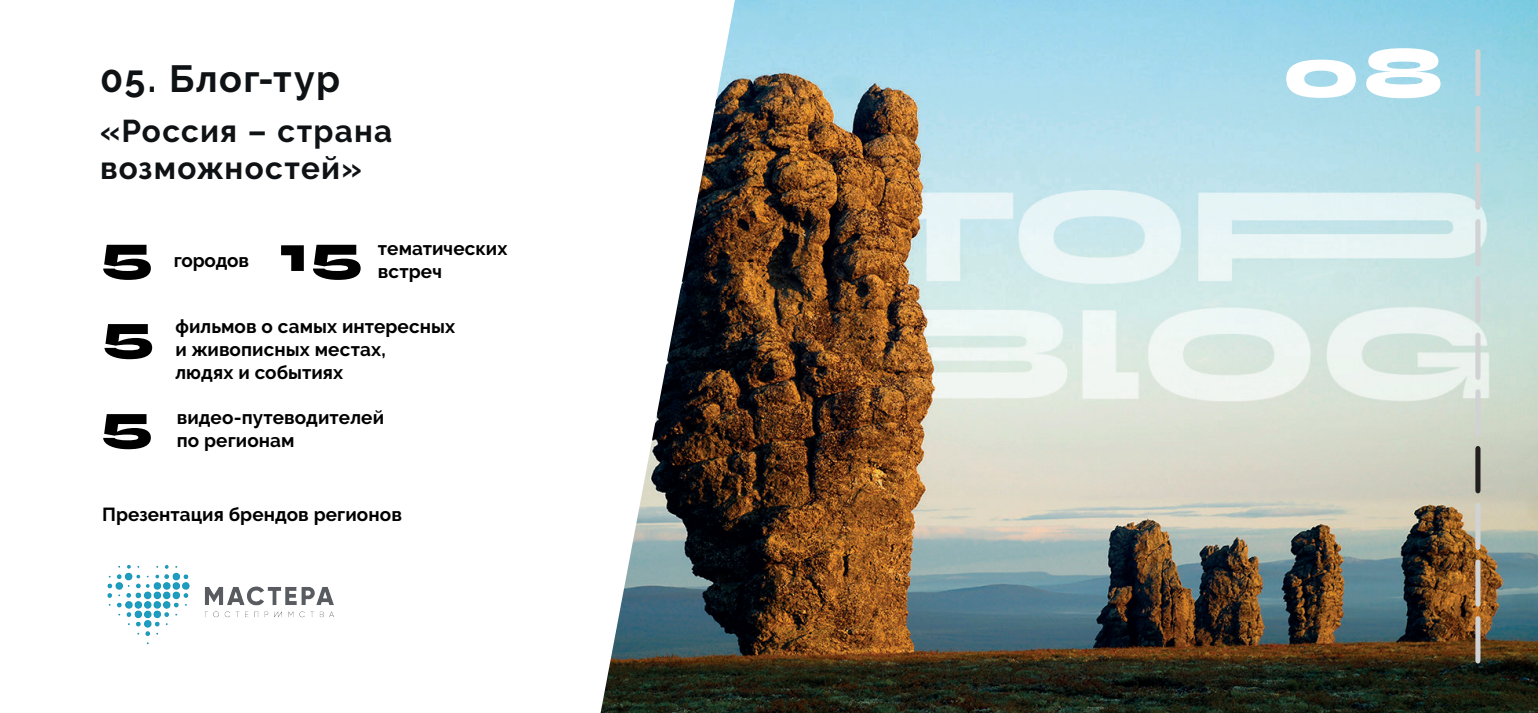
<style>
.page{position:relative;width:1538px;height:713px;background:#fff}
.page>*{position:absolute;margin:0;border:0;box-sizing:border-box;transform-origin:0 0}
.t1{font:73.57px "Syne Extra";color:#fff}
.t2{font:52.35px/79.3px "Syne Extra";color:#000001}
.t3{font:700 37.72px "Raleway";letter-spacing:.04em;color:#0e1214}
.t4{font:700 31.42px/37.7px "Raleway";letter-spacing:.04em;color:#0e1214}
.t5{font:700 18.83px/22.6px "Raleway";letter-spacing:.005em;color:#000001}
.t6{font:700 18.83px "Raleway";letter-spacing:-.015em;color:#000001}
</style>
<div class="page">
<img style="left:600px;top:0;width:937px;height:712px">
<img style="left:107px;top:565px;width:227px;height:80px">
<svg style="left:1475px;top:49px;width:5px;height:47px"></svg>
<svg style="left:1475px;top:106px;width:5px;height:47px"></svg>
<svg style="left:1475px;top:162px;width:5px;height:48px"></svg>
<svg style="left:1475px;top:219px;width:5px;height:47px"></svg>
<svg style="left:1475px;top:276px;width:5px;height:47px"></svg>
<svg style="left:1475px;top:332px;width:5px;height:48px"></svg>
<svg style="left:1475px;top:389px;width:5px;height:47px"></svg>
<svg style="left:1475px;top:446px;width:5px;height:47px"></svg>
<svg style="left:1475px;top:502px;width:5px;height:48px"></svg>
<svg style="left:1475px;top:559px;width:5px;height:47px"></svg>
<svg style="left:1475px;top:616px;width:5px;height:47px"></svg>
<h3 class="t3" style="left:100px;top:57px;width:241px">05. Блог-тур</h3>
<h3 class="t4" style="left:100px;top:112px;width:294px">«Россия – страна возможностей»</h3>
<h2 class="t2" style="left:100px;top:213px;width:56px">5<br>5</h2>
<h2 class="t2" style="left:280px;top:213px;width:85px">15</h2>
<p class="t5" style="left:378px;top:237px;width:131px">тематических встреч</p>
<p class="t6" style="left:174px;top:250px;width:77px">городов</p>
<p class="t5" style="left:175px;top:315px;width:281px">фильмов о самых интересных и живописных местах,<br>людях и событиях</p>
<h2 class="t2" style="left:100px;top:382px;width:55px">5</h2>
<p class="t5" style="left:177px;top:406px;width:209px">видео-путеводителей по регионам</p>
<p class="t5" style="left:102px;top:503px;width:301px">Презентация брендов регионов</p>
<h1 class="t1" style="left:1281px;top:27px;width:163px">08</h1>
</div>
